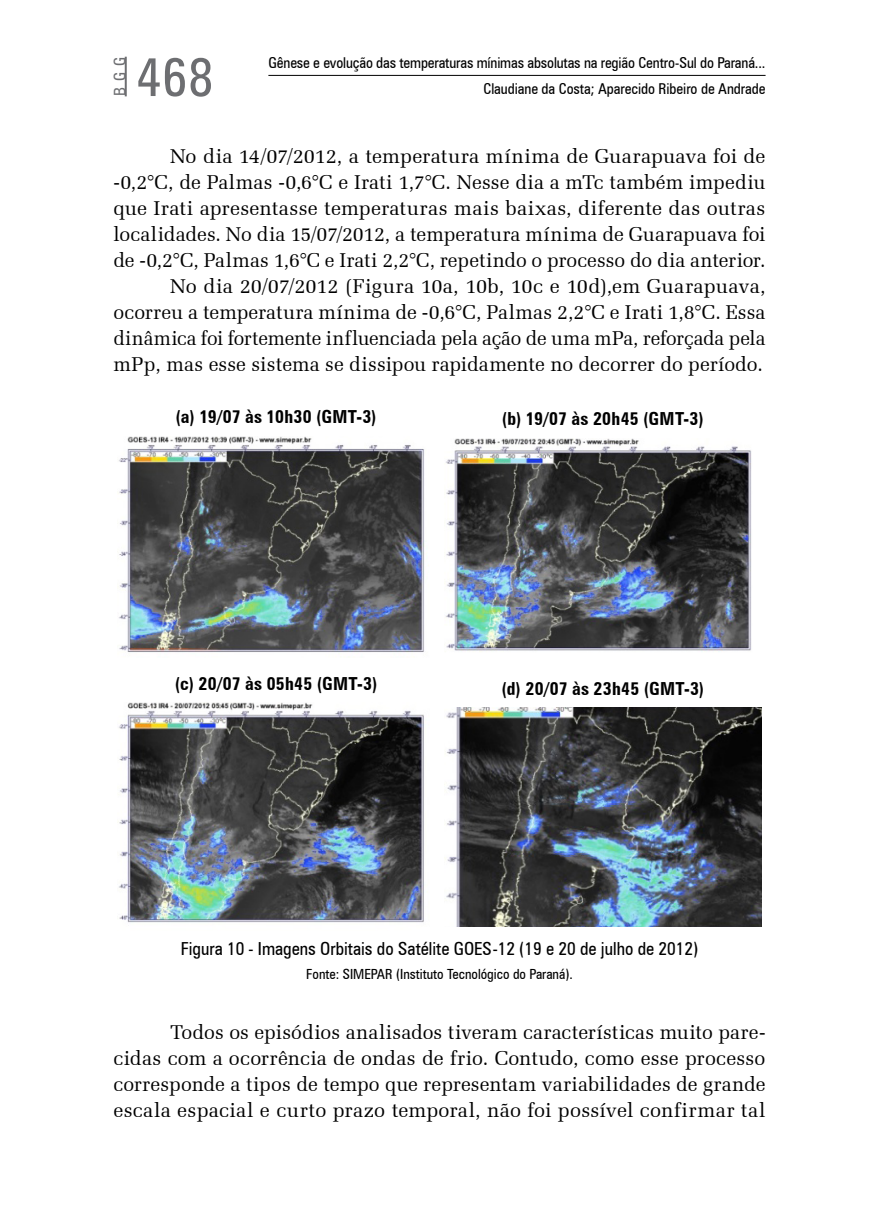
<style>
.page{position:relative;width:879px;height:1219px;background:#fff}
.page>*{position:absolute;margin:0;border:0;box-sizing:border-box;transform-origin:0 0}
.t1{font:condensed 54px "Zurich BT";color:#6d6e71}
.t2{font:20px/26px "Zapf Elliptical 711 BT";letter-spacing:.005em;color:#000;text-align:right}
.t3{font:700 condensed 18px "Zurich BT";letter-spacing:.02em;color:#000}
.t4{font:condensed 18px "Zurich BT";color:#000}
.t5{font:condensed 16px "Zurich BT";color:#6d6e71}
.t6{font:condensed 15px "Zurich BT";letter-spacing:-.01em;color:#000}
.t7{font:condensed 14px "Zurich BT";color:#000}
</style>
<div class="page">
<hr style="left:268px;top:75px;width:497px;height:1px;background:#000">
<hr style="left:125px;top:57px;width:2px;height:39px;background:#6d6e71">
<img style="left:118px;top:436px;width:311px;height:217px">
<img style="left:446px;top:438px;width:306px;height:214px">
<img style="left:119px;top:703px;width:305px;height:220px">
<img style="left:446px;top:708px;width:315px;height:218px">
<p class="t5" style="left:110px;top:96px;width:41px;rotate:-90deg">BGG</p>
<h1 class="t1" style="left:136px;top:44px;width:79px">468</h1>
<p class="t6" style="left:268px;top:54px;width:498px">Gênese e evolução das temperaturas mínimas absolutas na região Centro-Sul do Paraná...</p>
<p class="t6" style="left:483px;top:80px;width:283px">Claudiane da Costa; Aparecido Ribeiro de Andrade</p>
<p class="t2" style="left:113px;top:143px;width:654px">No dia 14/07/2012, a temperatura mínima de Guarapuava foi de -0,2°C, de Palmas -0,6°C e Irati 1,7°C. Nesse dia a mTc também impediu que Irati apresentasse temperaturas mais baixas, diferente das outras localidades. No dia 15/07/2012, a temperatura mínima de Guarapuava foi de -0,2°C, Palmas 1,6°C e Irati 2,2°C, repetindo o processo do dia anterior.<br>No dia 20/07/2012 (Figura 10a, 10b, 10c e 10d),em Guarapuava, ocorreu a temperatura mínima de -0,6°C, Palmas 2,2°C e Irati 1,8°C. Essa dinâmica foi fortemente influenciada pela ação de uma mPa, reforçada pela mPp, mas esse sistema se dissipou rapidamente no decorrer do período.</p>
<p class="t3" style="left:176px;top:406px;width:203px">(a) 19/07 às 10h30 (GMT-3)</p>
<p class="t3" style="left:502px;top:408px;width:204px">(b) 19/07 às 20h45 (GMT-3)</p>
<p class="t3" style="left:175px;top:672px;width:204px">(c) 20/07 às 05h45 (GMT-3)</p>
<p class="t3" style="left:501px;top:677px;width:204px">(d) 20/07 às 23h45 (GMT-3)</p>
<p class="t4" style="left:181px;top:937px;width:519px">Figura 10 - Imagens Orbitais do Satélite GOES-12 (19 e 20 de julho de 2012)</p>
<p class="t7" style="left:306px;top:965px;width:268px">Fonte: SIMEPAR (Instituto Tecnológico do Paraná).</p>
<p class="t2" style="left:113px;top:1019px;width:653px;text-align:justify;text-indent:57px">Todos os episódios analisados tiveram características muito pare&shy;cidas com a ocorrência de ondas de frio. Contudo, como esse processo corresponde a tipos de tempo que representam variabilidades de grande escala espacial e curto prazo temporal, não foi possível confirmar tal</p>
</div>
